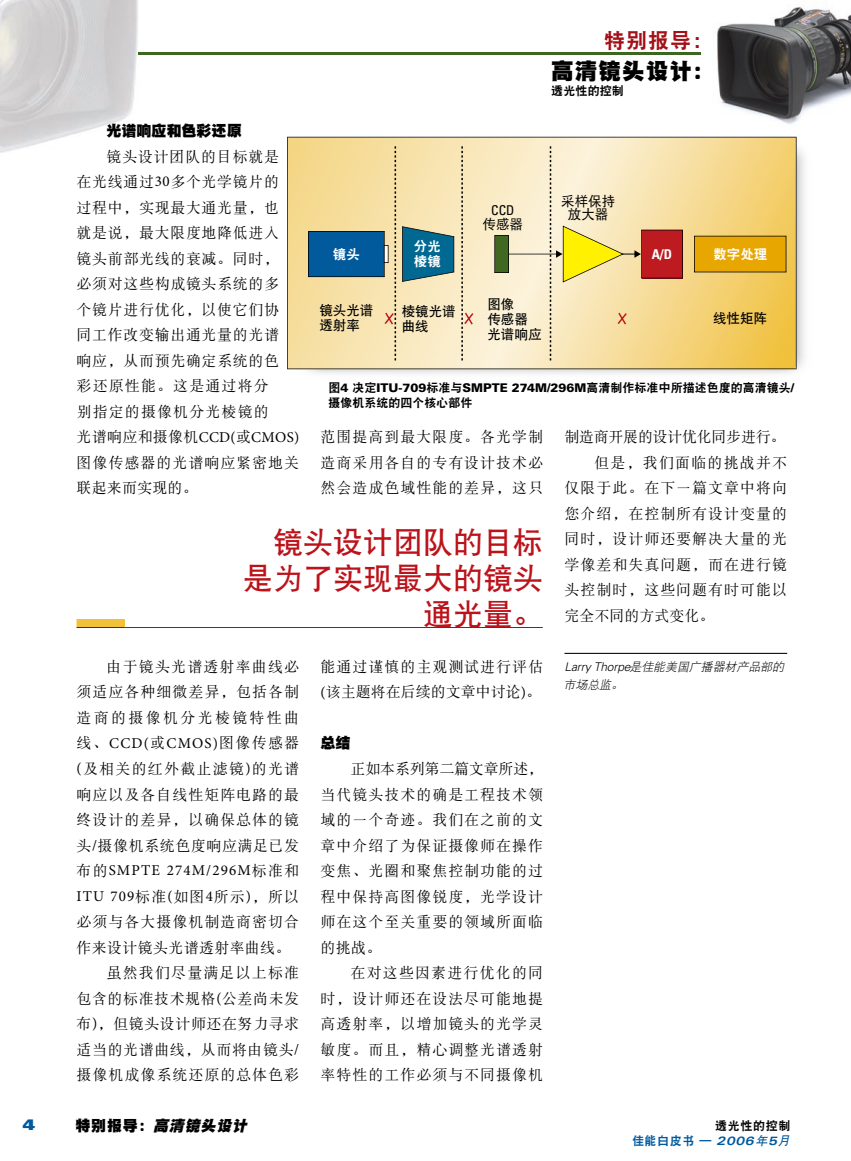
<style>
.page{position:relative;width:851px;height:1161px;background:#fff}
.page>*{position:absolute;margin:0;border:0;box-sizing:border-box;transform-origin:0 0}
.t1{font:30px/36px "DF Hei W7";color:#bc121a;text-align:right}
.t2{font:22.5px "DF Hei W12";letter-spacing:.05em;color:#000}
.t3{font:21px "DF Hei W9";color:#a31017}
.t4{font:15px/25.5px "DF Song W5";letter-spacing:.065em;color:#000;text-align:justify}
.t5{font:15px/25.5px "DF Song W5";letter-spacing:.04em;color:#000}
.t6{font:15px/25.5px "Minion Pro";letter-spacing:.075em;color:#000}
.t7{font:15px "DF Song W5";letter-spacing:.035em;color:#000}
.t8{font:15px "DF Song W5";letter-spacing:-.02em;color:#000}
.t9{font:15px "DF Song W5";letter-spacing:.02em;color:#000}
.t10{font:italic 15px "DF Hei W12";color:#000}
.t11{font:15px "DF Hei W12";color:#000}
.t12{font:15px "DF Song W5";color:#000}
.t13{font:15px "Univers LT Std X Black Ex";color:#005aa0}
.t14{font:13.5px/15px "DF Hei W7";color:#000}
.t15{font:13.5px/13.5px "DF Hei W5";color:#000;text-align:center}
.t16{font:13.5px/15px "DF Hei W9";color:#fff}
.t17{font:condensed 13.5px "Univers LT Std";color:#000}
.t18{font:700 condensed 13.5px "Univers LT Std";color:#fff}
.t19{font:12px/15px "DF Hei W9";color:#000}
.t20{font:italic 12px/18px "DF Hei W3";color:#000}
.t21{font:12px/15px "DF Hei W9";letter-spacing:.05em;color:#000;text-align:right}
.s1{font-family:"Minion Pro"}
.s2{font-family:"Univers LT Std";font-weight:900}
.s3{font-family:"Univers LT Std";font-weight:300}
.s4{font-family:"DF Song W5"}
.s5{font-style:normal}
.s6{color:#005aa0}
.s7{font-family:"Univers LT Std";font-weight:700;font-style:italic;font-stretch:expanded;color:#005aa0}
.s8{font-family:"DF Hei W7";font-style:italic;color:#005aa0}
</style>
<div class="page">
<svg style="left:77px;top:619px;width:465px;height:9px"></svg>
<img style="left:287px;top:137px;width:518px;height:237px">
<img style="left:287px;top:137px;width:509px;height:232px">
<img style="left:288px;top:369px;width:507px;height:1px">
<img style="left:0;top:0;width:138px;height:153px">
<img style="left:716px;top:7px;width:134px;height:117px">
<hr style="left:138px;top:52px;width:562px;height:3px;background:#3d6620">
<hr style="left:564px;top:653px;width:223px;height:1px;background:#000">
<p class="t13" style="left:23px;top:1116px;width:14px">4</p>
<h3 class="t3" style="left:604px;top:30px;width:111px">特别报导：</h3>
<h2 class="t2" style="left:551px;top:60px;width:165px">高清镜头设计：</h2>
<p class="t19" style="left:551px;top:83px;width:74px">透光性的控制</p>
<p class="t11" style="left:107px;top:123px;width:137px">光谱响应和色彩还原</p>
<p class="t5" style="left:77px;top:144px;width:224px;text-indent:30px">镜头设计团队的目标就是<br>在光线通过<span class="s1">30</span>多个光学镜片的<br>过程中，实现最大通光量，也<br>就是说，最大限度地降低进入<br>镜头前部光线的衰减。同时，<br>必须对这些构成镜头系统的多<br>个镜片进行优化，以使它们协<br>同工作改变输出通光量的光谱<br>响应，从而预先确定系统的色<br>彩还原性能。这是通过将分<br>别指定的摄像机分光棱镜的<br>光谱响应和摄像机<span class="s1">CCD(</span>或<span class="s1">CMOS)</span>图像传感器的光谱响应紧密地关联起来而实现的。</p>
<p class="t15" style="left:561px;top:194px;width:55px">采样保持放大器</p>
<p class="t17" style="left:491px;top:202px;width:25px">CCD</p>
<p class="t15" style="left:482px;top:217px;width:42px">传感器</p>
<p class="t16" style="left:333px;top:247px;width:28px">镜头</p>
<p class="t16" style="left:414px;top:238px;width:28px">分光棱镜</p>
<p class="t18" style="left:651px;top:246px;width:22px">A/D</p>
<p class="t16" style="left:713px;top:247px;width:55px">数字处理</p>
<p class="t14" style="left:487px;top:297px;width:55px">图像<br>传感器光谱响应</p>
<p class="t14" style="left:319px;top:303px;width:55px">镜头光谱透射率</p>
<p class="t14" style="left:401px;top:303px;width:55px">棱镜光谱曲线</p>
<p class="t14" style="left:713px;top:310px;width:55px">线性矩阵</p>
<p class="t19" style="left:328px;top:381px;width:467px">图<span class="s2">4</span> 决定<span class="s2">ITU-709</span>标准与<span class="s2">SMPTE 274M/296M</span>高清制作标准中所描述色度的高清镜头<span class="s2">/</span>摄像机系统的四个核心部件</p>
<p class="t4" style="left:320px;top:424px;width:224px">范围提高到最大限度。各光学制造商采用各自的专有设计技术必然会造成色域性能的差异，这只</p>
<p class="t8" style="left:564px;top:429px;width:222px">制造商开展的设计优化同步进行。</p>
<p class="t4" style="left:594px;top:450px;width:194px">但是，我们面临的挑战并不</p>
<p class="t4" style="left:564px;top:475px;width:224px">仅限于此。在下一篇文章中将向</p>
<p class="t4" style="left:564px;top:501px;width:224px">您介绍，在控制所有设计变量的</p>
<p class="t4" style="left:564px;top:526px;width:224px">同时，设计师还要解决大量的光</p>
<p class="t4" style="left:564px;top:552px;width:224px">学像差和失真问题，而在进行镜</p>
<p class="t4" style="left:564px;top:577px;width:224px">头控制时，这些问题有时可能以</p>
<p class="t12" style="left:564px;top:608px;width:151px">完全不同的方式变化。</p>
<p class="t20" style="left:563px;top:658px;width:225px"><span class="s3">L a r r y Th o rp e</span>是佳能美国广播器材产品部的市场总监。</p>
<h1 class="t1" style="left:243px;top:524px;width:302px">镜头设计团队的目标是为了实现最大的镜头通光量。</h1>
<p class="t4" style="left:320px;top:654px;width:224px">能通过谨慎的主观测试进行评估<span class="s1">(</span>该主题将在后续的文章中讨论<span class="s1">)</span>。</p>
<p class="t11" style="left:320px;top:736px;width:31px">总结</p>
<p class="t4" style="left:320px;top:756px;width:224px;text-indent:30px">正如本系列第二篇文章所述，当代镜头技术的确是工程技术领域的一个奇迹。我们在之前的文章中介绍了为保证摄像师在操作变焦、光圈和聚焦控制功能的过程中保持高图像锐度，光学设计师在这个至关重要的领域所面临的挑战。</p>
<p class="t4" style="left:320px;top:960px;width:224px;text-indent:30px">在对这些因素进行优化的同时，设计师还在设法尽可能地提高透射率，以增加镜头的光学灵敏度。而且，精心调整光谱透射率特性的工作必须与不同摄像机</p>
<p class="t4" style="left:77px;top:654px;width:224px;text-indent:30px">由于镜头光谱透射率曲线必须适应各种细微差异，包括各制造商的摄像机分光棱镜特性曲</p>
<p class="t6" style="left:77px;top:730px;width:224px"><span class="s4">线、</span>CCD(<span class="s4">或</span>CMOS)<span class="s4">图像传感器</span></p>
<p class="t4" style="left:77px;top:756px;width:224px"><span class="s1">(</span>及相关的红外截止滤镜<span class="s1">)</span>的光谱响应以及各自线性矩阵电路的最终设计的差异，以确保总体的镜头<span class="s1">/</span>摄像机系统色度响应满足已发</p>
<p class="t6" style="left:77px;top:858px;width:224px"><span class="s4">布的</span>SMPTE 274M/296M<span class="s4">标准和<br></span>ITU 709<span class="s4">标准</span>(<span class="s4">如图</span>4<span class="s4">所示</span>)<span class="s4">，所以</span></p>
<p class="t4" style="left:77px;top:909px;width:224px">必须与各大摄像机制造商密切合</p>
<p class="t9" style="left:77px;top:940px;width:215px">作来设计镜头光谱透射率曲线。</p>
<p class="t4" style="left:107px;top:960px;width:194px">虽然我们尽量满足以上标准</p>
<p class="t7" style="left:77px;top:991px;width:224px">包含的标准技术规格<span class="s1">(</span>公差尚未发</p>
<p class="t7" style="left:77px;top:1016px;width:224px">布<span class="s1">)</span>，但镜头设计师还在努力寻求</p>
<p class="t7" style="left:77px;top:1042px;width:224px">适当的光谱曲线，从而将由镜头<span class="s1">/</span></p>
<p class="t4" style="left:77px;top:1062px;width:224px">摄像机成像系统还原的总体色彩</p>
<p class="t10" style="left:75px;top:1118px;width:176px"><span class="s5">特别报导：</span>高清镜头设计</p>
<p class="t21" style="left:632px;top:1118px;width:161px">透光性的控制<br><span class="s6">佳能白皮书 —</span> <span class="s7">2006</span><span class="s8">年</span><span class="s7">5</span><span class="s8">月</span></p>
</div>
